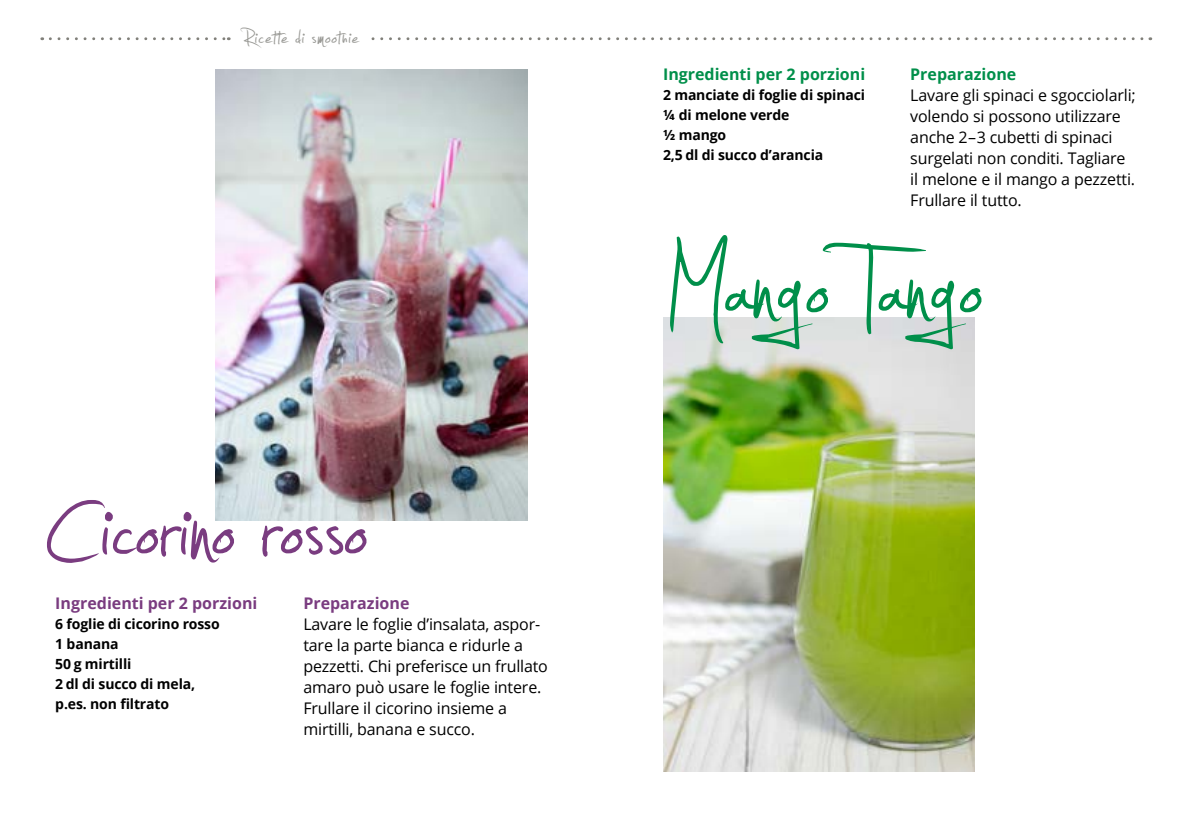
<style>
.page{position:relative;width:1191px;height:840px;background:#fff}
.page>*{position:absolute;margin:0;border:0;box-sizing:border-box;transform-origin:0 0}
.t1{font:200px "Jellyka Estrya's Handwriting";color:#7a3c80}
.t2{font:200px "Jellyka Estrya's Handwriting";color:#008f4a}
.t3{font:44px "Jellyka Estrya's Handwriting";letter-spacing:.02em;color:#989894;scale:1.1 1}
.t4{font:16px/21px "Open Sans";letter-spacing:-.01em;color:#000}
.t5{font:700 16px "Open Sans";color:#7a3c80}
.t6{font:700 16px "Open Sans";color:#008f4a}
.t7{font:700 14px/20px "Open Sans";letter-spacing:-.01em;color:#000}
</style>
<div class="page">
<svg style="left:373px;top:37px;width:777px;height:3px"></svg>
<svg style="left:50px;top:37px;width:179px;height:3px"></svg>
<img style="left:663px;top:317px;width:312px;height:454px">
<img style="left:216px;top:69px;width:311px;height:451px">
<h2 class="t3" style="left:243px;top:18px;width:107px">Ricette di smoothie</h2>
<h1 class="t1" style="left:46px;top:444px;width:323px">Cicorino rosso</h1>
<p class="t5" style="left:55px;top:591px;width:204px">Ingredienti per 2 porzioni</p>
<p class="t7" style="left:55px;top:613px;width:166px">6 foglie di cicorino rosso<br>1 banana<br>50 g mirtilli<br>2 dl di succo di mela, p.es. non filtrato</p>
<p class="t5" style="left:303px;top:591px;width:108px">Preparazione</p>
<p class="t4" style="left:303px;top:613px;width:246px">Lavare le foglie d’insalata, aspor&shy;tare la parte bianca e ridurle a pezzetti. Chi preferisce un frullato amaro può usare le foglie intere.<br>Frullare il cicorino insieme a mirtilli, banana e succo.</p>
<p class="t6" style="left:663px;top:63px;width:204px">Ingredienti per 2 porzioni</p>
<p class="t7" style="left:663px;top:85px;width:203px">2 manciate di foglie di spinaci ¼ di melone verde<br>½ mango<br>2,5 dl di succo d’arancia</p>
<p class="t6" style="left:910px;top:63px;width:108px">Preparazione</p>
<p class="t4" style="left:910px;top:85px;width:227px">Lavare gli spinaci e sgocciolarli; volendo si possono utilizzare anche 2–3 cubetti di spinaci surgelati non conditi. Tagliare il melone e il mango a pezzetti.<br>Frullare il tutto.</p>
<h1 class="t2" style="left:665px;top:203px;width:318px">Mango Tango</h1>
</div>
